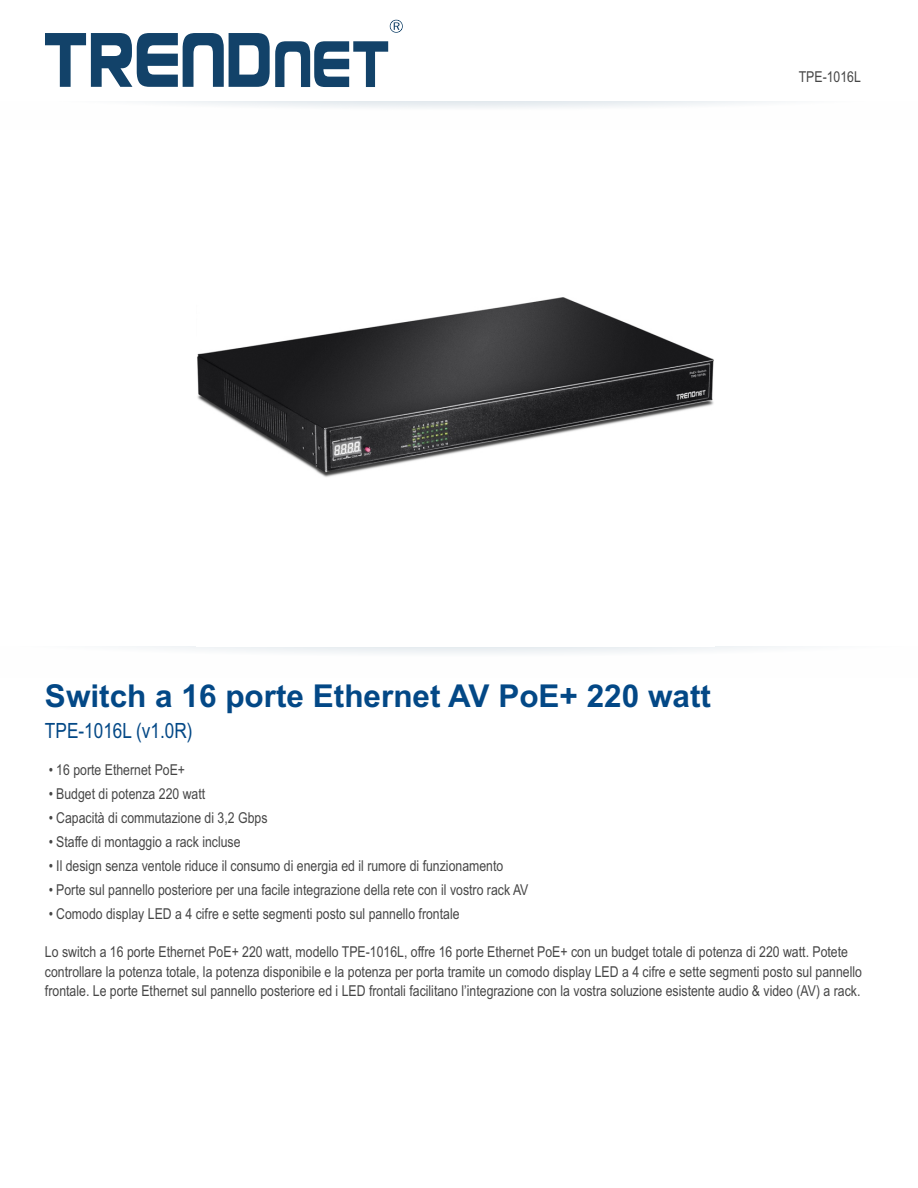
<style>
.page{position:relative;width:918px;height:1188px;background:#fff}
.page>*{position:absolute;margin:0;border:0;box-sizing:border-box;transform-origin:0 0}
.t1{font:700 31.5px "Arial";color:#034886}
.t2{font:21px "Arial Narrow";color:#034886}
.t3{font:15px/19.5px "Arial Narrow";color:#464646}
</style>
<div class="page">
<img style="left:197px;top:297px;width:517px;height:180px">
<svg style="left:45px;top:20px;width:358px;height:67px"></svg>
<svg style="left:149px;top:101px;width:626px;height:7px"></svg>
<p class="t3" style="left:799px;top:68px;width:64px">TPE-1016L</p>
<h1 class="t1" style="left:45px;top:684px;width:668px">Switch a 16 porte Ethernet AV PoE+ 220 watt</h1>
<h2 class="t2" style="left:45px;top:722px;width:149px">TPE-1016L (v1.0R)</h2>
<p class="t3" style="left:49px;top:761px;width:138px">• 16 porte Ethernet PoE+</p>
<p class="t3" style="left:49px;top:785px;width:158px">• Budget di potenza 220 watt</p>
<p class="t3" style="left:49px;top:809px;width:220px">• Capacità di commutazione di 3,2 Gbps</p>
<p class="t3" style="left:49px;top:833px;width:193px">• Staffe di montaggio a rack incluse</p>
<p class="t3" style="left:49px;top:857px;width:456px">• Il design senza ventole riduce il consumo di energia ed il rumore di funzionamento</p>
<p class="t3" style="left:49px;top:881px;width:481px">• Porte sul pannello posteriore per una facile integrazione della rete con il vostro rack AV</p>
<p class="t3" style="left:49px;top:905px;width:412px">• Comodo display LED a 4 cifre e sette segmenti posto sul pannello frontale</p>
<p class="t3" style="left:45px;top:944px;width:819px">Lo switch a 16 porte Ethernet PoE+ 220 watt, modello TPE-1016L, offre 16 porte Ethernet PoE+ con un budget totale di potenza di 220 watt. Potete controllare la potenza totale, la potenza disponibile e la potenza per porta tramite un comodo display LED a 4 cifre e sette segmenti posto sul pannello frontale. Le porte Ethernet sul pannello posteriore ed i LED frontali facilitano l’integrazione con la vostra soluzione esistente audio &amp; video (AV) a rack.</p>
</div>
